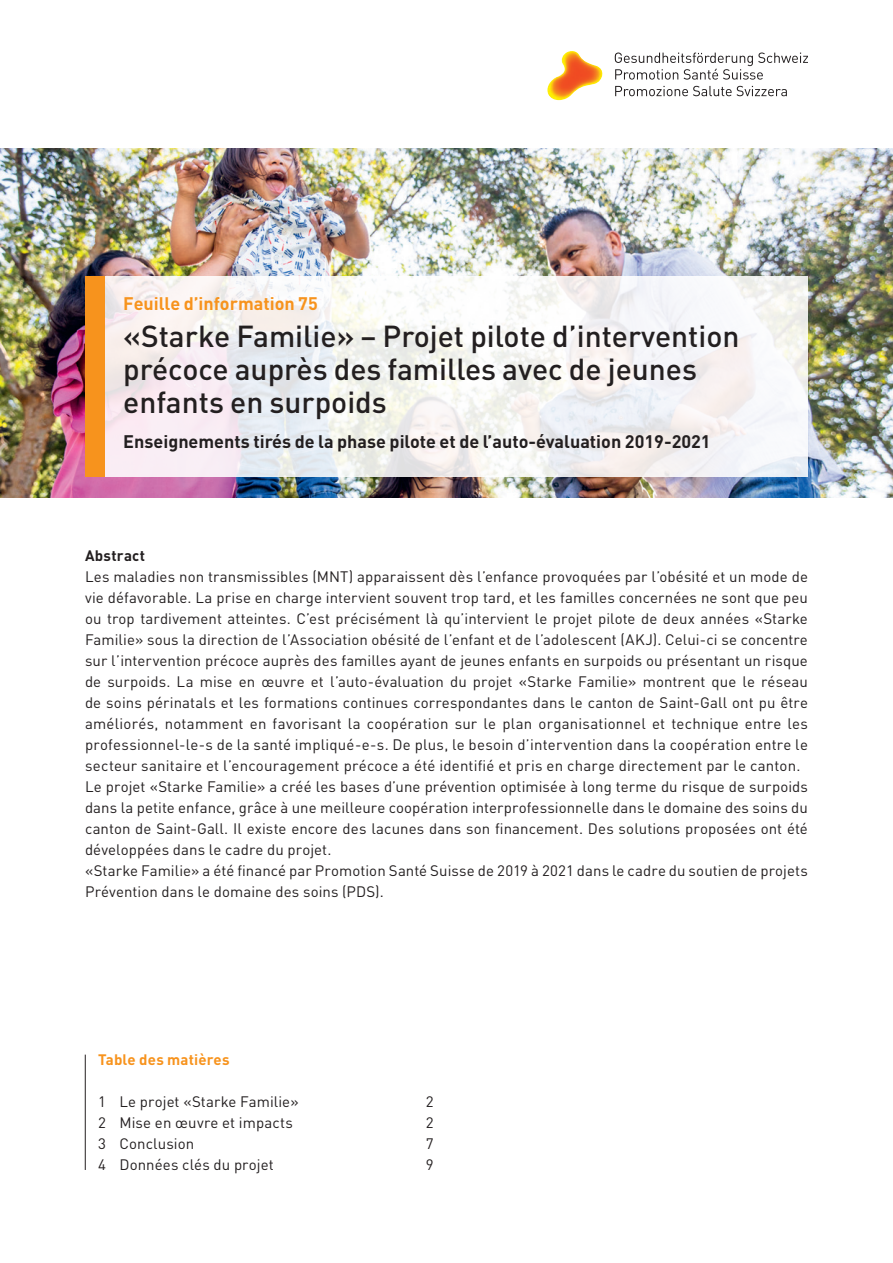
<style>
.page{position:relative;width:893px;height:1263px;background:#fff}
.page>*{position:absolute;margin:0;border:0;box-sizing:border-box;transform-origin:0 0}
.t1{font:500 30px/33px "DIN Pro";color:#231f20}
.t2{font:700 18px "DIN Pro";color:#231f20}
.t3{font:700 18px "DIN Pro";color:#f7931d}
.t4{font:15px/21px "DIN Pro";letter-spacing:.005em;color:#231f20}
.t5{font:700 15px "DIN Pro";letter-spacing:.005em;color:#f7931d}
.t6{font:700 15px "DIN Pro";letter-spacing:.02em;color:#231f20}
</style>
<div class="page">
<img style="left:0;top:149px;width:893px;height:349px">
<svg style="left:104px;top:277px;width:704px;height:200px;fill:#f6f2f4"></svg>
<div style="left:85px;top:277px;width:19px;height:200px;background:#f7931d"></div>
<img style="left:547px;top:51px;width:56px;height:49px">
<svg style="left:615px;top:53px;width:193px;height:27px"></svg>
<svg style="left:615px;top:86px;width:172px;height:10px"></svg>
<hr style="left:85px;top:1054px;width:1px;height:116px;background:#231f20">
<p class="t3" style="left:123px;top:291px;width:196px">Feuille d’information 75</p>
<h1 class="t1" style="left:123px;top:318px;width:618px">«Starke Familie» – Projet pilote d’intervention précoce auprès des familles avec de jeunes enfants en surpoids</h1>
<p class="t2" style="left:123px;top:429px;width:589px">Enseignements tirés de la phase pilote et de l’auto-évaluation 2019-2021</p>
<p class="t6" style="left:85px;top:545px;width:62px">Abstract</p>
<p class="t4" style="left:85px;top:565px;width:724px">Les maladies non transmissibles (MNT) apparaissent dès l’enfance provoquées par l’obésité et un mode de vie défavorable. La prise en charge intervient souvent trop tard, et les familles concernées ne sont que peu ou trop tardivement atteintes. C’est précisément là qu’intervient le projet pilote de deux années «Starke Familie» sous la direction de l’Association obésité de l’enfant et de l’adolescent (AKJ). Celui-ci se concentre sur l’intervention précoce auprès des familles ayant de jeunes enfants en surpoids ou présentant un risque de surpoids. La mise en œuvre et l’auto-évaluation du projet «Starke Familie» montrent que le réseau de soins périnatals et les formations continues correspondantes dans le canton de Saint-Gall ont pu être améliorés, notamment en favorisant la coopération sur le plan organisationnel et technique entre les professionnel-le-s de la santé impliqué-e-s. De plus, le besoin d’intervention dans la coopération entre le secteur sanitaire et l’encouragement précoce a été identifié et pris en charge directement par le canton.<br>Le projet «Starke Familie» a créé les bases d’une prévention optimisée à long terme du risque de surpoids dans la petite enfance, grâce à une meilleure coopération interprofessionnelle dans le domaine des soins du canton de Saint-Gall. Il existe encore des lacunes dans son financement. Des solutions proposées ont été développées dans le cadre du projet.<br>«Starke Familie» a été financé par Promotion Santé Suisse de 2019 à 2021 dans le cadre du soutien de projets Prévention dans le domaine des soins (PDS).</p>
<p class="t5" style="left:98px;top:1049px;width:133px">Table des matières</p>
<p class="t4" style="left:98px;top:1090px;width:202px">1 Le projet «Starke Familie»</p>
<p class="t4" style="left:426px;top:1090px;width:9px">2</p>
<p class="t4" style="left:98px;top:1111px;width:196px">2 Mise en œuvre et impacts</p>
<p class="t4" style="left:426px;top:1111px;width:9px">2</p>
<p class="t4" style="left:98px;top:1132px;width:97px">3 Conclusion</p>
<p class="t4" style="left:426px;top:1132px;width:9px">7</p>
<p class="t4" style="left:98px;top:1153px;width:177px">4 Données clés du projet</p>
<p class="t4" style="left:426px;top:1153px;width:9px">9</p>
</div>
